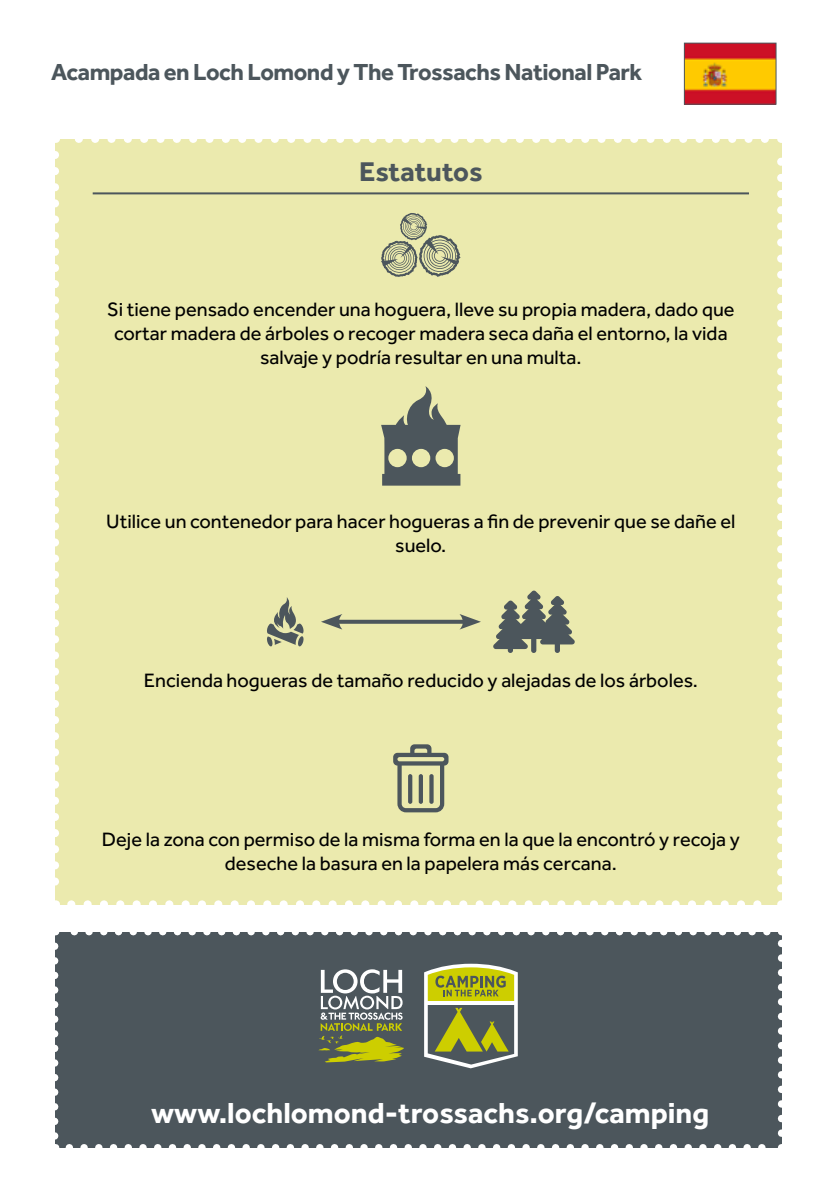
<style>
.page{position:relative;width:840px;height:1191px;background:#fff}
.page>*{position:absolute;margin:0;border:0;box-sizing:border-box;transform-origin:0 0}
.t1{font:700 30px "Effra";color:#fff}
.t2{font:700 28px "Effra";color:#4c565c}
.t3{font:700 24px "Effra";letter-spacing:-.02em;color:#4c565c}
.t4{font:20px/24px "Effra";color:#000;text-align:center}
</style>
<div class="page">
<div style="left:55px;top:139px;width:725px;height:765px;background:#ebeaae"></div>
<img style="left:685px;top:45px;width:89px;height:58px">
<svg style="left:381px;top:213px;width:79px;height:64px"></svg>
<svg style="left:381px;top:386px;width:79px;height:99px"></svg>
<svg style="left:267px;top:597px;width:37px;height:49px"></svg>
<svg style="left:493px;top:590px;width:81px;height:63px"></svg>
<svg style="left:342px;top:620px;width:117px;height:4px"></svg>
<svg style="left:321px;top:614px;width:21px;height:15px"></svg>
<svg style="left:459px;top:614px;width:21px;height:15px"></svg>
<svg style="left:393px;top:744px;width:55px;height:68px"></svg>
<div style="left:55px;top:931px;width:726px;height:216px;background:#4c565c"></div>
<svg style="left:424px;top:963px;width:93px;height:105px"></svg>
<div style="left:683px;top:43px;width:93px;height:62px;border:1px solid #4c565c"></div>
<svg style="left:318px;top:969px;width:86px;height:93px"></svg>
<svg style="left:62px;top:931px;width:704px;height:4px"></svg>
<svg style="left:777px;top:931px;width:5px;height:202px"></svg>
<svg style="left:69px;top:1144px;width:704px;height:4px"></svg>
<svg style="left:55px;top:946px;width:3px;height:201px"></svg>
<hr style="left:93px;top:192px;width:655px;height:2px;background:#4c565c">
<svg style="left:75px;top:139px;width:689px;height:4px"></svg>
<svg style="left:71px;top:900px;width:701px;height:5px"></svg>
<svg style="left:55px;top:155px;width:4px;height:749px"></svg>
<svg style="left:777px;top:139px;width:5px;height:749px"></svg>
<h4 class="t3" style="left:51px;top:58px;width:592px">Acampada en Loch Lomond y The Trossachs National Park</h4>
<h3 class="t2" style="left:359px;top:155px;width:125px">Estatutos</h3>
<p class="t4" style="left:107px;top:297px;width:628px">Si tiene pensado encender una hoguera, lleve su propia madera, dado que cortar madera de árboles o recoger madera seca daña el entorno, la vida salvaje y podría resultar en una multa.</p>
<p class="t4" style="left:106px;top:508px;width:630px">Utilice un contenedor para hacer hogueras a fin de prevenir que se dañe el</p>
<p class="t4" style="left:395px;top:532px;width:53px">suelo.</p>
<p class="t4" style="left:144px;top:668px;width:555px">Encienda hogueras de tamaño reducido y alejadas de los árboles.</p>
<p class="t4" style="left:102px;top:827px;width:639px">Deje la zona con permiso de la misma forma en la que la encontró y recoja y deseche la basura en la papelera más cercana.</p>
<p class="t1" style="left:151px;top:1095px;width:559px">www.lochlomond-trossachs.org/camping</p>
</div>
